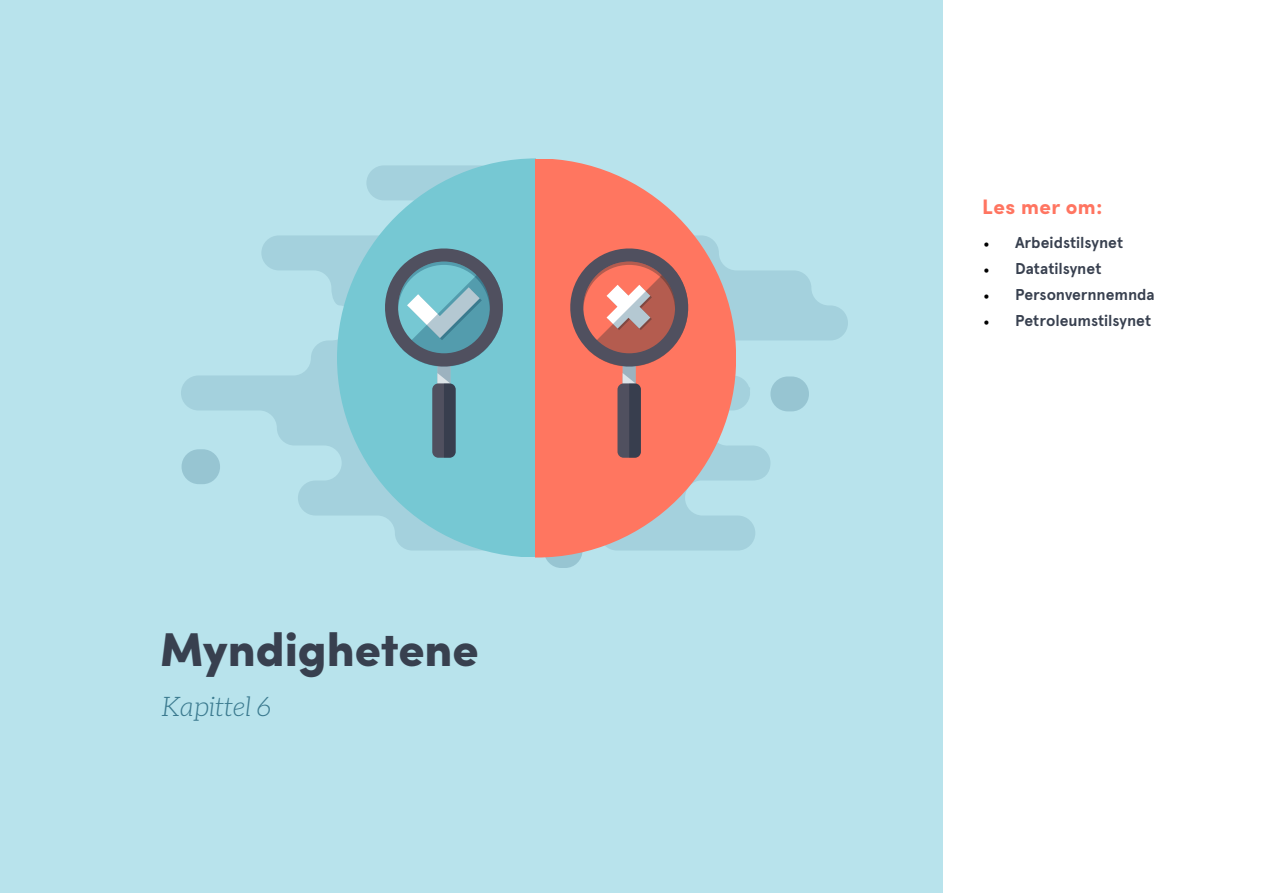
<style>
.page{position:relative;width:1263px;height:893px;background:#fff}
.page>*{position:absolute;margin:0;border:0;box-sizing:border-box;transform-origin:0 0}
.t1{font:900 47.55px "Sofia Pro";color:#38404f}
.t2{font:italic 300 27px "Aleo";color:#3b7a8f}
.t3{font:700 21px "Sofia Pro";letter-spacing:.02em;color:#ff7561}
.t4{font:700 15.75px "Apercu";color:#38404f}
.s1{font-family:"Minion Pro";font-weight:400;color:#000}
</style>
<div class="page">
<div style="left:1px;top:0;width:942px;height:893px;background:#b8e3ec"></div>
<svg style="left:181px;top:235px;width:667px;height:315px"></svg>
<div style="left:182px;top:449px;width:38px;height:35px;background:#97c5d2;border-radius:17px"></div>
<div style="left:544px;top:533px;width:38px;height:35px;background:#97c5d2;border-radius:17px"></div>
<div style="left:770px;top:376px;width:39px;height:35px;background:#97c5d2;border-radius:17px"></div>
<svg style="left:337px;top:158px;width:199px;height:399px;fill:#76c8d3"></svg>
<svg style="left:536px;top:159px;width:200px;height:398px;fill:#ff7660"></svg>
<svg style="left:379px;top:243px;width:130px;height:215px"></svg>
<svg style="left:564px;top:243px;width:130px;height:215px"></svg>
<h1 class="t1" style="left:160px;top:612px;width:320px">Myndighetene</h1>
<h2 class="t2" style="left:162px;top:692px;width:111px">Kapittel 6</h2>
<h3 class="t3" style="left:982px;top:191px;width:122px">Les mer om:</h3>
<p class="t4" style="left:983px;top:233px;width:141px"><span class="s1">•</span> Arbeidstilsynet</p>
<p class="t4" style="left:983px;top:259px;width:119px"><span class="s1">•</span> Datatilsynet</p>
<p class="t4" style="left:983px;top:285px;width:172px"><span class="s1">•</span> Personvernnemnda</p>
<p class="t4" style="left:983px;top:311px;width:169px"><span class="s1">•</span> Petroleumstilsynet</p>
</div>
